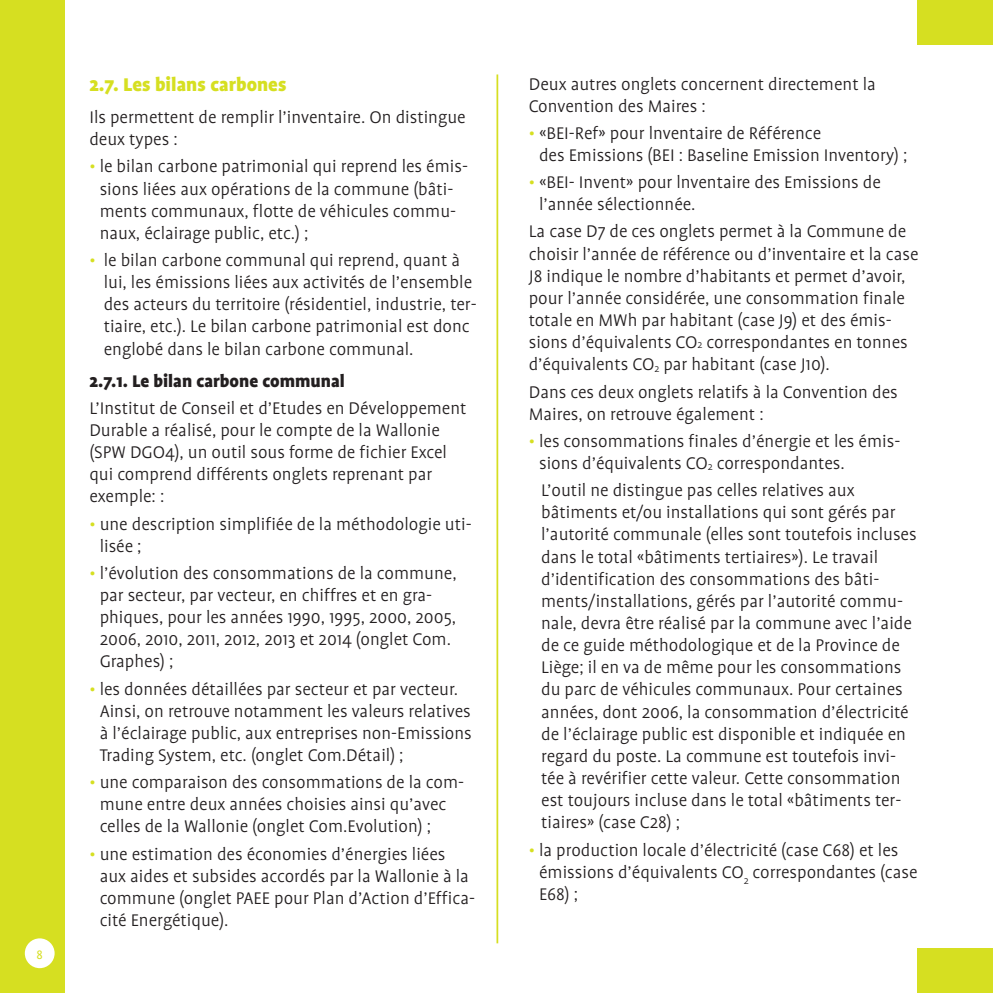
<style>
.page{position:relative;width:993px;height:993px;background:#fff}
.page>*{position:absolute;margin:0;border:0;box-sizing:border-box;transform-origin:0 0}
.t1{font:900 21px "Profile OT";color:#d6df21}
.t2{font:300 19.25px/22.1px "Profile OT";color:#231f20}
.t3{font:900 19.25px "Profile OT";color:#231f20}
.t4{font:14px "Profile OT";color:#d6df21}
.s1{color:#d6df21}
.s2{font-size:11.2px}
</style>
<div class="page">
<div style="left:0;top:0;width:64px;height:992px;background:#d6df21"></div>
<div style="left:25px;top:938px;width:30px;height:29px;background:#fff;border-radius:50%"></div>
<hr style="left:496px;top:74px;width:2px;height:869px;background:#d6df21">
<div style="left:916px;top:947px;width:76px;height:45px;background:#d6df21"></div>
<div style="left:916px;top:0;width:76px;height:45px;background:#d6df21"></div>
<p class="t4" style="left:37px;top:946px;width:8px">8</p>
<p class="t1" style="left:89px;top:73px;width:199px">2.7. Les bilans carbones</p>
<p class="t2" style="left:89px;top:106px;width:378px">Ils permettent de remplir l’inventaire. On distingue deux types :</p>
<p class="t2" style="left:100px;top:156px;width:370px;text-indent:-10px"><span class="s1">•</span> le bilan carbone patrimonial qui reprend les émis&shy;sions liées aux opérations de la commune (bâti&shy;ments communaux, flotte de véhicules commu&shy;naux, éclairage public, etc.) ;</p>
<p class="t2" style="left:104px;top:249px;width:374px;text-indent:-14px"><span class="s1">•</span> le bilan carbone communal qui reprend, quant à lui, les émissions liées aux activités de l’ensemble des acteurs du territoire (résidentiel, industrie, ter&shy;tiaire, etc.). Le bilan carbone patrimonial est donc englobé dans le bilan carbone communal.</p>
<p class="t3" style="left:89px;top:370px;width:257px">2.7.1. Le bilan carbone communal</p>
<p class="t2" style="left:89px;top:397px;width:378px">L’Institut de Conseil et d’Etudes en Développement Durable a réalisé, pour le compte de la Wallonie (SPW DGO4), un outil sous forme de fichier Excel qui comprend différents onglets reprenant par exemple: :</p>
<p class="t2" style="left:100px;top:513px;width:373px;text-indent:-10px"><span class="s1">•</span> une description simplifiée de la méthodologie uti&shy;lisée ;</p>
<p class="t2" style="left:100px;top:562px;width:358px;text-indent:-10px"><span class="s1">•</span> l’évolution des consommations de la commune, par secteur, par vecteur, en chiffres et en gra&shy;phiques, pour les années 1990, 1995, 2000, 2005, 2006, 2010, 2011, 2012, 2013 et 2014 (onglet Com.<br>Graphes) ;</p>
<p class="t2" style="left:100px;top:677px;width:373px;text-indent:-10px"><span class="s1">•</span> les données détaillées par secteur et par vecteur.<br>Ainsi, on retrouve notamment les valeurs relatives à l’éclairage public, aux entreprises non-Emissions Trading System, etc. (onglet Com.Détail) ;</p>
<p class="t2" style="left:100px;top:771px;width:366px;text-indent:-10px"><span class="s1">•</span> une comparaison des consommations de la com&shy;mune entre deux années choisies ainsi qu’avec celles de la Wallonie (onglet Com.Evolution) ;</p>
<p class="t2" style="left:100px;top:842px;width:377px;text-indent:-10px"><span class="s1">•</span> une estimation des économies d’énergies liées aux aides et subsides accordés par la Wallonie à la commune (onglet PAEE pour Plan d’Action d’Effica&shy;cité Energétique).</p>
<p class="t2" style="left:528px;top:73px;width:348px">Deux autres onglets concernent directement la<br>Convention des Maires :</p>
<p class="t2" style="left:539px;top:122px;width:370px;text-indent:-10px"><span class="s1">•</span> «BEI-Ref» pour lnventaire de Référence<br>des Emissions (BEI : Baseline Emission Inventory) ;</p>
<p class="t2" style="left:539px;top:172px;width:343px;text-indent:-10px"><span class="s1">•</span> «BEI- Invent» pour lnventaire des Emissions de l’année sélectionnée.</p>
<p class="t2" style="left:528px;top:221px;width:391px">La case D7 de ces onglets permet à la Commune de choisir l’année de référence ou d’inventaire et la case J8 indique le nombre d’habitants et permet d’avoir, pour l’année considérée, une consommation finale totale en MWh par habitant (case J9) et des émis&shy;sions d’équivalents CO<span class="s2">2</span> correspondantes en tonnes d’équivalents CO<span class="s2">2</span> par habitant (case J10).</p>
<p class="t2" style="left:528px;top:381px;width:370px">Dans ces deux onglets relatifs à la Convention des<br>Maires, on retrouve également :</p>
<p class="t2" style="left:539px;top:430px;width:362px;text-indent:-10px"><span class="s1">•</span> les consommations finales d’énergie et les émis&shy;sions d’équivalents CO<span class="s2">2</span> correspondantes.</p>
<p class="t2" style="left:541px;top:479px;width:377px">L’outil ne distingue pas celles relatives aux bâtiments et/ou installations qui sont gérés par l’autorité communale (elles sont toutefois incluses dans le total «bâtiments tertiaires»). Le travail d’identification des consommations des bâti&shy;ments/installations, gérés par l’autorité commu&shy;nale, devra être réalisé par la commune avec l’aide de ce guide méthodologique et de la Province de Liège; il en va de même pour les consommations du parc de véhicules communaux. Pour certaines années, dont 2006, la consommation d’électricité de l’éclairage public est disponible et indiquée en regard du poste. La commune est toutefois invi&shy;tée à revérifier cette valeur. Cette consommation est toujours incluse dans le total «bâtiments ter&shy;tiaires» (case C28) ;</p>
<p class="t2" style="left:539px;top:838px;width:380px;text-indent:-10px"><span class="s1">•</span> la production locale d’électricité (case C68) et les émissions d’équivalents CO<sub>2</sub> correspondantes (case<br>E68) ;</p>
</div>
